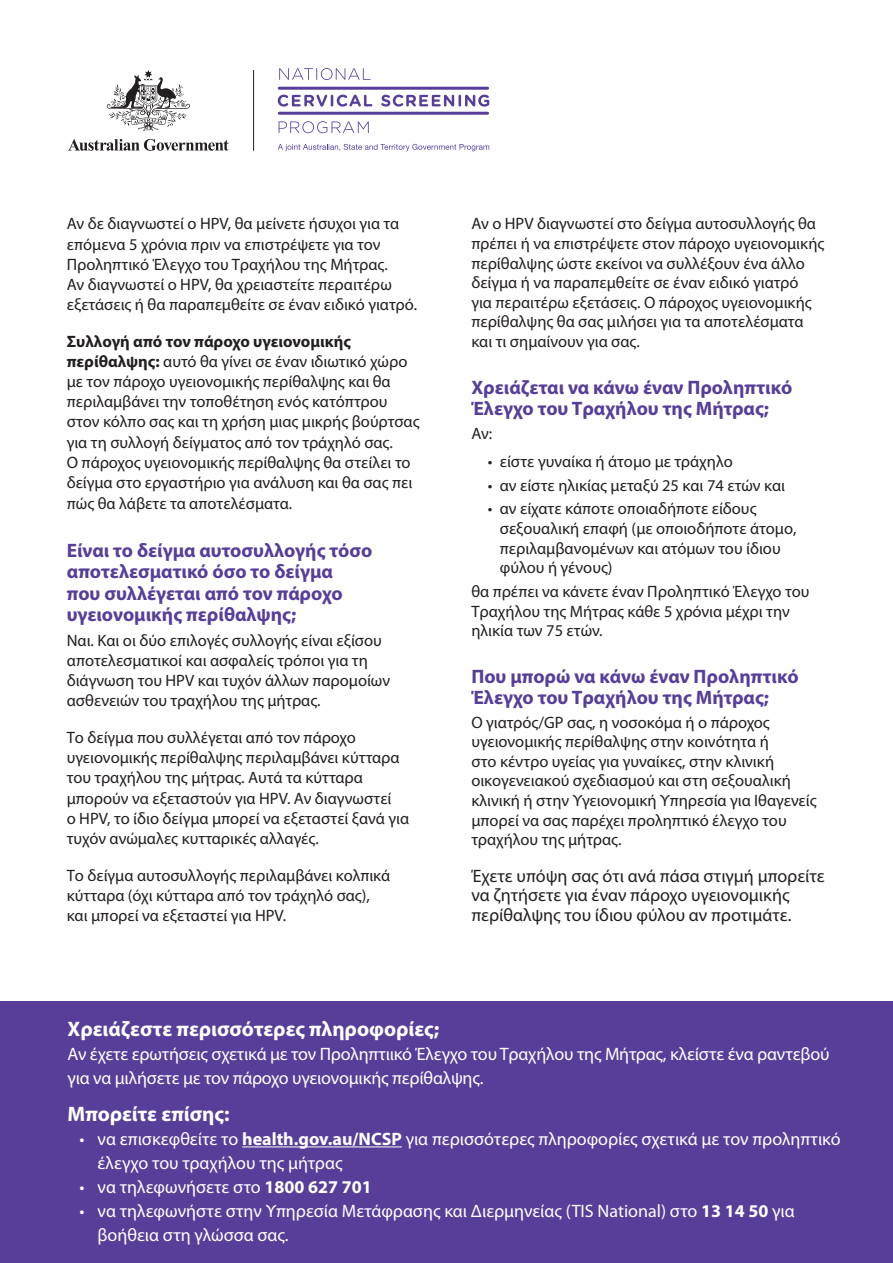
<style>
.page{position:relative;width:893px;height:1263px;background:#fff}
.page>*{position:absolute;margin:0;border:0;box-sizing:border-box;transform-origin:0 0}
.t1{font:700 21px "Myriad Pro";color:#fff}
.t2{font:700 19.5px/21.6px "Myriad Pro";color:#573e99}
.t3{font:18px/24px "Myriad Pro";letter-spacing:-.005em;color:#fff}
.t4{font:18px/19.6px "Myriad Pro";color:#231f20}
.t5{font:16.5px/20.1px "Myriad Pro";color:#231f20}
.s1{font-weight:700}
</style>
<div class="page">
<div style="left:0;top:1001px;width:893px;height:262px;background:#573e99"></div>
<hr style="left:242px;top:1146px;width:160px;height:1px;background:#fff">
<svg style="left:68px;top:139px;width:161px;height:12px"></svg>
<svg style="left:107px;top:70px;width:83px;height:61px"></svg>
<hr style="left:253px;top:70px;width:1px;height:81px;background:#231f20">
<svg style="left:279px;top:68px;width:92px;height:12px"></svg>
<svg style="left:278px;top:95px;width:94px;height:12px"></svg>
<svg style="left:381px;top:95px;width:108px;height:12px"></svg>
<svg style="left:279px;top:121px;width:90px;height:12px"></svg>
<hr style="left:279px;top:87px;width:209px;height:3px;background:#573e99">
<hr style="left:279px;top:112px;width:209px;height:3px;background:#573e99">
<svg style="left:278px;top:144px;width:211px;height:7px"></svg>
<p class="t5" style="left:67px;top:214px;width:352px">Αν δε διαγνωστεί ο HPV, θα μείνετε ήσυχοι για τα επόμενα 5 χρόνια πριν να επιστρέψετε για τον Προληπτικό Έλεγχο του Τραχήλου της Μήτρας.<br>Αν διαγνωστεί ο HPV, θα χρειαστείτε περαιτέρω εξετάσεις ή θα παραπεμθείτε σε έναν ειδικό γιατρό.</p>
<p class="t5" style="left:67px;top:331px;width:354px"><span class="s1">Συλλογή από τον πάροχο υγειονομικής περίθαλψης:</span> αυτό θα γίνει σε έναν ιδιωτικό χώρο με τον πάροχο υγειονομικής περίθαλψης και θα περιλαμβάνει την τοποθέτηση ενός κατόπτρου στον κόλπο σας και τη χρήση μιας μικρής βούρτσας για τη συλλογή δείγματος από τον τράχηλό σας.<br>Ο πάροχος υγειονομικής περίθαλψης θα στείλει το δείγμα στο εργαστήριο για ανάλυση και θα σας πει</p>
<p class="t5" style="left:67px;top:494px;width:227px">πώς θα λάβετε τα αποτελέσματα.</p>
<h2 class="t2" style="left:67px;top:538px;width:307px">Είναι το δείγμα αυτοσυλλογής τόσο αποτελεσματικό όσο το δείγμα<br>που συλλέγεται από τον πάροχο υγειονομικής περίθαλψης;</h2>
<p class="t5" style="left:67px;top:630px;width:325px">Ναι. Και οι δύο επιλογές συλλογής είναι εξίσου αποτελεσματικοί και ασφαλείς τρόποι για τη διάγνωση του HPV και τυχόν άλλων παρομοίων ασθενειών του τραχήλου της μήτρας.</p>
<p class="t5" style="left:67px;top:727px;width:344px">Το δείγμα που συλλέγεται από τον πάροχο υγειονομικής περίθαλψης περιλαμβάνει κύτταρα του τραχήλου της μήτρας. Αυτά τα κύτταρα μπορούν να εξεταστούν για HPV. Αν διαγνωστεί<br>ο HPV, το ίδιο δείγμα μπορεί να εξεταστεί ξανά για τυχόν ανώμαλες κυτταρικές αλλαγές.</p>
<p class="t5" style="left:67px;top:865px;width:325px">Το δείγμα αυτοσυλλογής περιλαμβάνει κολπικά κύτταρα (όχι κύτταρα από τον τράχηλό σας), και μπορεί να εξεταστεί για HPV.</p>
<p class="t5" style="left:471px;top:214px;width:354px;line-height:19.6px">Αν ο HPV διαγνωστεί στο δείγμα αυτοσυλλογής θα πρέπει ή να επιστρέψετε στον πάροχο υγειονομικής περίθαλψης ώστε εκείνοι να συλλέξουν ένα άλλο δείγμα ή να παραπεμθείτε σε έναν ειδικό γιατρό<br>για περαιτέρω εξετάσεις. Ο πάροχος υγειονομικής περίθαλψης θα σας μιλήσει για τα αποτελέσματα και τι σημαίνουν για σας.</p>
<h2 class="t2" style="left:471px;top:376px;width:322px;line-height:21.1px">Χρειάζεται να κάνω έναν Προληπτικό<br>Έλεγχο του Τραχήλου της Μήτρας;</h2>
<p class="t5" style="left:471px;top:423px;width:22px">Αν:</p>
<p class="t5" style="left:488px;top:451px;width:246px">• είστε γυναίκα ή άτομο με τράχηλο</p>
<p class="t5" style="left:488px;top:475px;width:299px">• αν είστε ηλικίας μεταξύ 25 και 74 ετών και</p>
<p class="t5" style="left:500px;top:499px;width:298px;line-height:19.6px;text-indent:-12px">• αν είχατε κάποτε οποιαδήποτε είδους σεξουαλική επαφή (με οποιοδήποτε άτομο, περιλαμβανομένων και ατόμων του ίδιου φύλου ή γένους)</p>
<p class="t5" style="left:471px;top:581px;width:340px;line-height:19.6px">θα πρέπει να κάνετε έναν Προληπτικό Έλεγχο του<br>Τραχήλου της Μήτρας κάθε 5 χρόνια μέχρι την ηλικία των 75 ετών.</p>
<h2 class="t2" style="left:471px;top:665px;width:329px;line-height:21.1px">Που μπορώ να κάνω έναν Προληπτικό<br>Έλεγχο του Τραχήλου της Μήτρας;</h2>
<p class="t5" style="left:471px;top:712px;width:347px;line-height:19.6px">Ο γιατρός/GP σας, η νοσοκόμα ή ο πάροχος υγειονομικής περίθαλψης στην κοινότητα ή<br>στο κέντρο υγείας για γυναίκες, στην κλινική οικογενειακού σχεδιασμού και στη σεξουαλική κλινική ή στην Υγειονομική Υπηρεσία για Ιθαγενείς μπορεί να σας παρέχει προληπτικό έλεγχο του τραχήλου της μήτρας.</p>
<p class="t4" style="left:471px;top:866px;width:355px">Έχετε υπόψη σας ότι ανά πάσα στιγμή μπορείτε να ζητήσετε για έναν πάροχο υγειονομικής περίθαλψης του ίδιου φύλου αν προτιμάτε.</p>
<h2 class="t1" style="left:68px;top:1015px;width:374px">Χρειάζεστε περισσότερες πληροφορίες;</h2>
<p class="t3" style="left:68px;top:1042px;width:763px">Αν έχετε ερωτήσεις σχετικά με τον Προληπτιικό Έλεγχο του Τραχήλου της Μήτρας, κλείστε ένα ραντεβού για να μιλήσετε με τον πάροχο υγειονομικής περίθαλψης.</p>
<h2 class="t1" style="left:68px;top:1100px;width:164px">Μπορείτε επίσης:</h2>
<p class="t3" style="left:98px;top:1127px;width:745px;text-indent:-18px">• να επισκεφθείτε το <span class="s1">health.gov.au/NCSP</span> για περισσότερες πληροφορίες σχετικά με τον προληπτικό έλεγχο του τραχήλου της μήτρας</p>
<p class="t3" style="left:80px;top:1175px;width:294px">• να τηλεφωνήσετε στο <span class="s1">1800 627 701</span></p>
<p class="t3" style="left:98px;top:1199px;width:699px;text-indent:-18px">• να τηλεφωνήστε στην Υπηρεσία Μετάφρασης και Διερμηνείας (TIS National) στο <span class="s1">13 14 50</span> για βοήθεια στη γλώσσα σας.</p>
</div>
